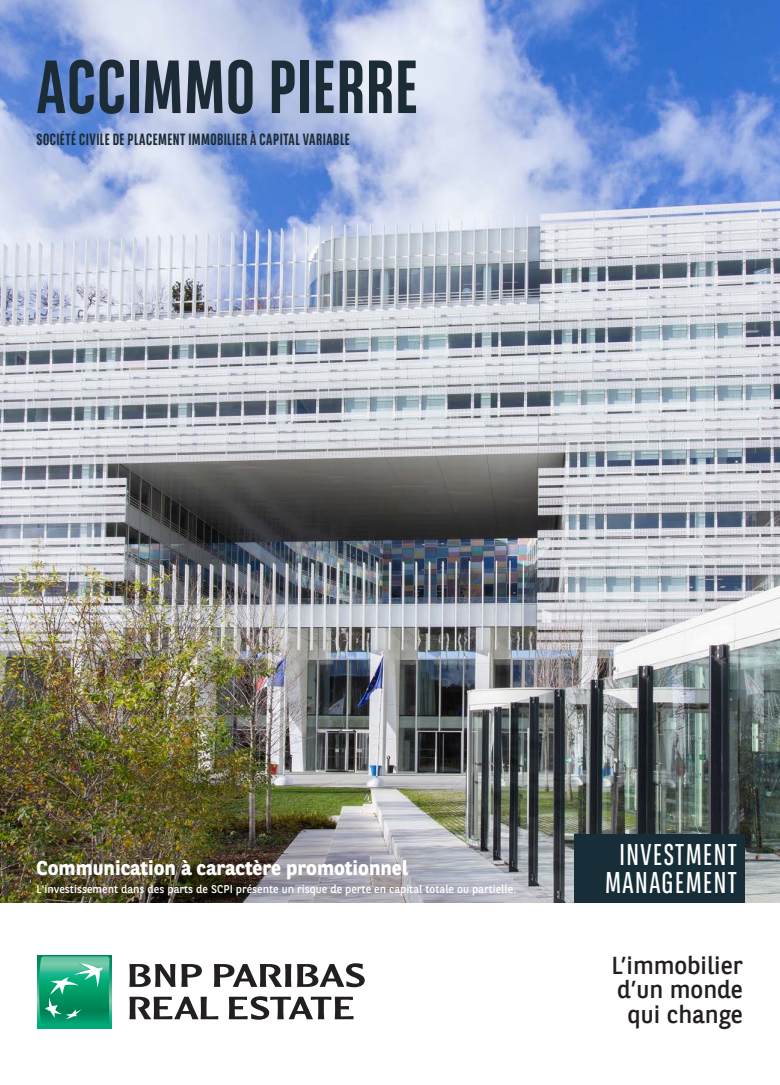
<style>
.page{position:relative;width:780px;height:1085px;background:#fff}
.page>*{position:absolute;margin:0;border:0;box-sizing:border-box;transform-origin:0 0}
.t1{font:700 75px "BNPP Sans Condensed";letter-spacing:.01em;color:#1c2c36}
.Titre_encart{font:30px/27.5px "BNPP Sans Condensed";letter-spacing:.05em;color:#fff;text-align:center}
.t2{font:24.5px/24.5px "BNPP Sans";color:#231f20;text-align:right}
.t3{font:700 20px "BNPP Sans";color:#fff}
.t4{font:700 16.25px "BNPP Sans Condensed";letter-spacing:.025em;color:#1c2c36}
.t5{font:11.25px "BNPP Sans";color:#fff}
</style>
<div class="page">
<div style="left:38px;top:954px;width:73px;height:74px;background:linear-gradient(to right,#00ab77,#00ab77)"></div>
<svg style="left:39px;top:956px;width:71px;height:69px;background:#2cab82"></svg>
<svg style="left:129px;top:964px;width:46px;height:22px"></svg>
<svg style="left:181px;top:964px;width:21px;height:22px"></svg>
<svg style="left:214px;top:964px;width:77px;height:22px"></svg>
<svg style="left:297px;top:963px;width:68px;height:24px"></svg>
<svg style="left:129px;top:996px;width:89px;height:23px"></svg>
<svg style="left:229px;top:996px;width:124px;height:23px"></svg>
<img style="left:0;top:0;width:780px;height:902px">
<div style="left:574px;top:833px;width:170px;height:69px;background:#172d37"></div>
<p class="t1" style="left:37px;top:43px;width:383px">ACCIMMO PIERRE</p>
<p class="t4" style="left:37px;top:130px;width:315px">SOCIÉTÉ CIVILE DE PLACEMENT IMMOBILIER À CAPITAL VARIABLE</p>
<p class="t3" style="left:37px;top:854px;width:373px">Communication à caractère promotionnel</p>
<p class="t5" style="left:37px;top:881px;width:481px">L'investissement dans des parts de SCPI présente un risque de perte en capital totale ou partielle.</p>
<p class="Titre_encart" style="left:605px;top:840px;width:133px">INVESTMENT<br>MANAGEMENT</p>
<p class="t2" style="left:611px;top:951px;width:133px">L’immobilier d’un monde qui change</p>
</div>
